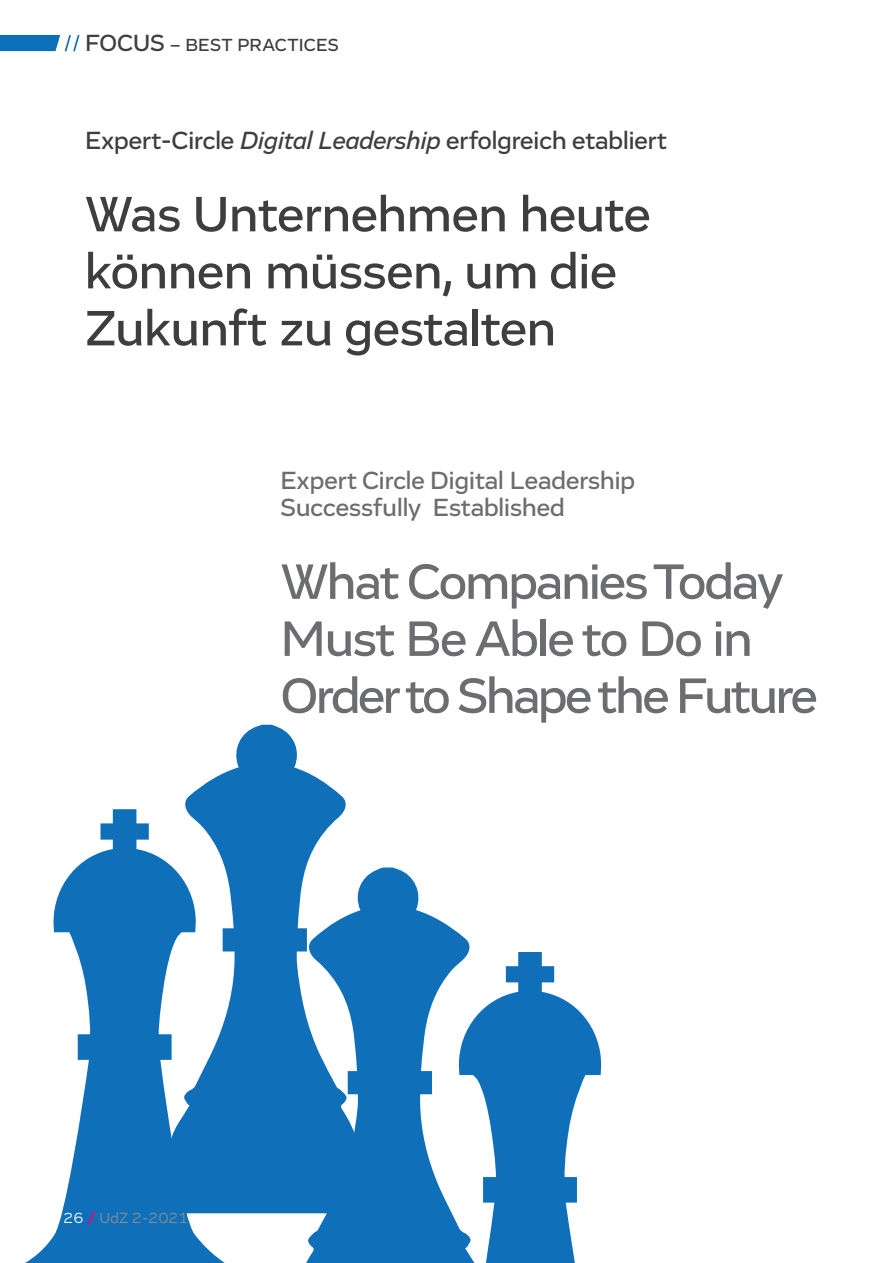
<style>
.page{position:relative;width:893px;height:1263px;background:#fff}
.page>*{position:absolute;margin:0;border:0;box-sizing:border-box;transform-origin:0 0}
.t1{font:500 51px/57px "Vito";color:#3e3e3f}
.t2{font:500 51px/57px "Vito";letter-spacing:-.03em;color:#6c6d70}
.t3{font:500 25.5px/27px "Vito";color:#6c6d70}
.t4{font:500 25.5px "Vito";color:#3e3e3f}
.t5{font:500 18px "Vito";letter-spacing:.015em;color:#3e3e3f}
.t6{font:15px "Vito";letter-spacing:.02em;color:#8a8c8f}
.s1{font-size:24px}
.s2{font-style:italic}
.s3{color:#fff}
.s4{font-weight:700;color:#ed0372}
.s5{color:#0072bc}
</style>
<div class="page">
<svg style="left:0;top:35px;width:80px;height:16px"></svg>
<svg style="left:185px;top:725px;width:161px;height:488px;fill:#0f70b9"></svg>
<svg style="left:25px;top:809px;width:225px;height:454px;fill:#0f70b9"></svg>
<svg style="left:293px;top:867px;width:177px;height:396px;fill:#0f70b9"></svg>
<svg style="left:404px;top:952px;width:198px;height:311px;fill:#0f70b9"></svg>
<p class="t5" style="left:85px;top:34px;width:255px"><span class="s1">FOCUS</span> – BEST PRACTICES</p>
<p class="t4" style="left:85px;top:125px;width:584px">Expert-Circle <span class="s2">Digital Leadership</span> erfolgreich etabliert</p>
<p class="t1" style="left:85px;top:185px;width:567px">Was Unternehmen heute können müssen, um die<br>Zukunft zu gestalten</p>
<p class="t3" style="left:281px;top:467px;width:356px">Expert Circle Digital Leadership<br>Successfully Established</p>
<p class="t2" style="left:281px;top:553px;width:538px">What Companies Today<br>Must Be Able to Do in<br>Order to Shape the Future</p>
<p class="t6" style="left:64px;top:1209px;width:126px"><span class="s3">26</span> <span class="s4">/</span> UdZ 2-2021</p>
<p class="t6" style="left:85px;top:1209px;width:126px"><span class="s5">26</span> <span class="s4">/</span> UdZ 2- 021</p>
</div>
